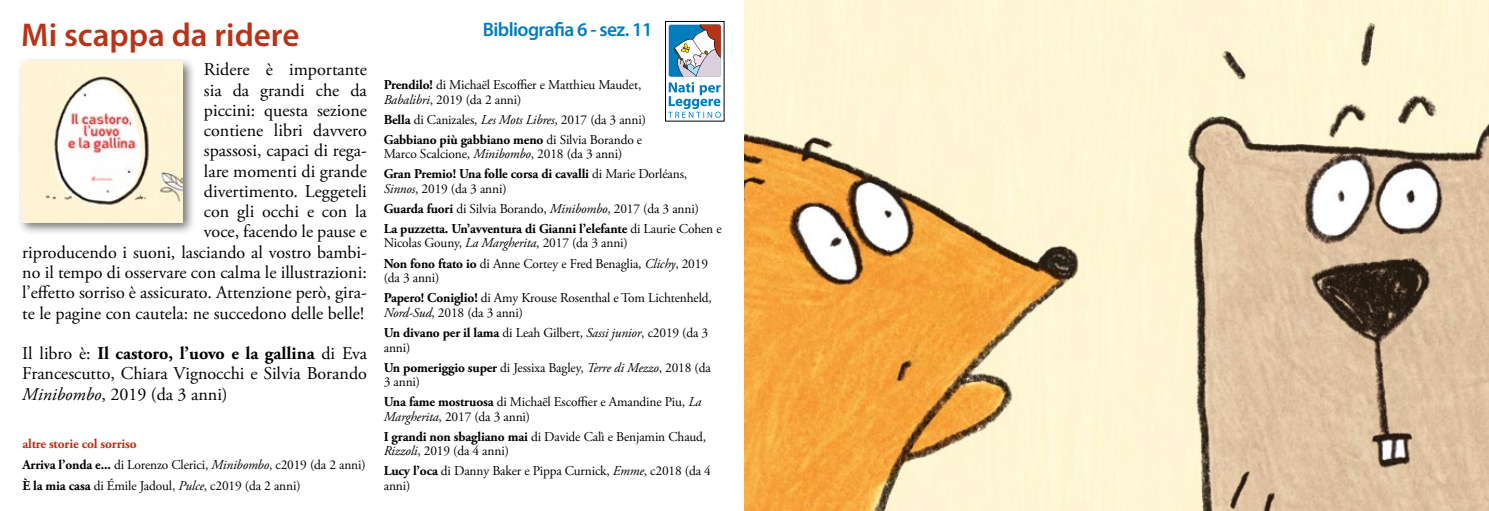
<style>
.page{position:relative;width:1489px;height:511px;background:#fff}
.page>*{position:absolute;margin:0;border:0;box-sizing:border-box;transform-origin:0 0}
.t1{font:600 33px "Myriad Pro";color:#b83318}
.t2{font:600 19.5px "Myriad Pro";letter-spacing:-.03em;color:#007dbd}
.t3{font:18px/20.2px "Adobe Garamond Pro";color:#000;text-align:right}
.t4{font:13.5px/20.7px "Adobe Garamond Pro";letter-spacing:-.01em;color:#000}
.s1{font-weight:700}
.s2{font-style:italic}
.s3{font-weight:700;color:#b83318}
</style>
<div class="page">
<img style="left:744px;top:0;width:744px;height:510px">
<div style="left:16px;top:56px;width:180px;height:179px;background:#000;opacity:.55"></div>
<img style="left:21px;top:61px;width:162px;height:161px">
<div style="left:665px;top:21px;width:59px;height:100px;background:linear-gradient(to right,#fff,#fff)"></div>
<svg style="left:668px;top:25px;width:52px;height:93px"></svg>
<div style="left:665px;top:21px;width:59px;height:100px;border:1px solid #000"></div>
<h1 class="t1" style="left:21px;top:14px;width:280px">Mi scappa da ridere</h1>
<p class="t3" style="left:22px;top:60px;width:346px">Ridere è importante<br>sia da grandi che da<br>piccini: questa sezione<br>contiene libri davvero<br>spassosi, capaci di rega-<br>lare momenti di grande<br>divertimento. Leggeteli<br>con gli occhi e con la<br>voce, facendo le pause e<br>riproducendo i suoni, lasciando al vostro bambi&shy;no il tempo di osservare con calma le illustrazioni: l’effetto sorriso è assicurato. Attenzione però, gira&shy;te le pagine con cautela: ne succedono delle belle!</p>
<h3 class="t3" style="left:22px;top:343px;width:346px;text-align:justify">Il libro è: <span class="s1">Il castoro, l’uovo e la gallina</span> di Eva Francescutto, Chiara Vignocchi e Silvia Borando <span class="s2">Minibombo</span>, 2019 (da 3 anni)</h3>
<p class="t4" style="left:22px;top:434px;width:345px"><span class="s3">altre storie col sorriso<br></span><span class="s1">Arriva l’onda e...</span> di Lorenzo Clerici, <span class="s2">Minibombo</span>, c2019 (da 2 anni)<br><span class="s1">È la mia casa</span> di Émile Jadoul, <span class="s2">Pulce</span>, c2019 (da 2 anni)</p>
<h2 class="t2" style="left:483px;top:17px;width:171px">Bibliografia 6 - sez. 11</h2>
<p class="t4" style="left:384px;top:78px;width:259px;line-height:14.2px"><span class="s1">Prendilo!</span> di Michaël Escoffier e Matthieu Maudet,<br><span class="s2">Babalibri</span>, 2019 (da 2 anni)</p>
<p class="t4" style="left:384px;top:110px;width:264px;line-height:19.8px"><span class="s1">Bella</span> di Canizales, <span class="s2">Les Mots Libres</span>, 2017 (da 3 anni)<br><span class="s1">Gabbiano più gabbiano meno</span> di Silvia Borando e</p>
<p class="t4" style="left:384px;top:145px;width:305px;line-height:19.8px">Marco Scalcione, <span class="s2">Minibombo</span>, 2018 (da 3 anni)<br><span class="s1">Gran Premio! Una folle corsa di cavalli</span> di Marie Dorléans,</p>
<p class="t4" style="left:384px;top:178px;width:339px;line-height:20.2px"><span class="s2">Sinnos</span>, 2019 (da 3 anni)<br><span class="s1">Guarda fuori</span> di Silvia Borando, <span class="s2">Minibombo</span>, 2017 (da 3 anni)<br><span class="s1">La puzzetta. Un’avventura di Gianni l’elefante</span> di Laurie Cohen e</p>
<p class="t4" style="left:384px;top:233px;width:326px">Nicolas Gouny, <span class="s2">La Margherita</span>, 2017 (da 3 anni)<br><span class="s1">Non fono ftato io</span> di Anne Cortey e Fred Benaglia, <span class="s2">Clichy</span>, 2019</p>
<p class="t4" style="left:384px;top:268px;width:329px;line-height:19.8px">(da 3 anni)<br><span class="s1">Papero! Coniglio!</span> di Amy Krouse Rosenthal e Tom Lichtenheld,</p>
<p class="t4" style="left:384px;top:302px;width:326px"><span class="s2">Nord-Sud</span>, 2018 (da 3 anni)<br><span class="s1">Un divano per il lama</span> di Leah Gilbert, <span class="s2">Sassi junior</span>, c2019 (da 3</p>
<p class="t4" style="left:384px;top:337px;width:328px">anni)<br><span class="s1">Un pomeriggio super</span> di Jessixa Bagley, <span class="s2">Terre di Mezzo</span>, 2018 (da</p>
<p class="t4" style="left:384px;top:372px;width:319px;line-height:19.8px">3 anni)<br><span class="s1">Una fame mostruosa</span> di Michaël Escoffier e Amandine Piu, <span class="s2">La</span></p>
<p class="t4" style="left:384px;top:406px;width:324px;line-height:19.8px"><span class="s2">Margherita</span>, 2017 (da 3 anni)<br><span class="s1">I grandi non sbagliano mai</span> di Davide Calì e Benjamin Chaud,</p>
<p class="t4" style="left:384px;top:440px;width:328px"><span class="s2">Rizzoli</span>, 2019 (da 4 anni)<br><span class="s1">Lucy l’oca</span> di Danny Baker e Pippa Curnick, <span class="s2">Emme</span>, c2018 (da 4</p>
<p class="t4" style="left:384px;top:475px;width:28px">anni)</p>
</div>
